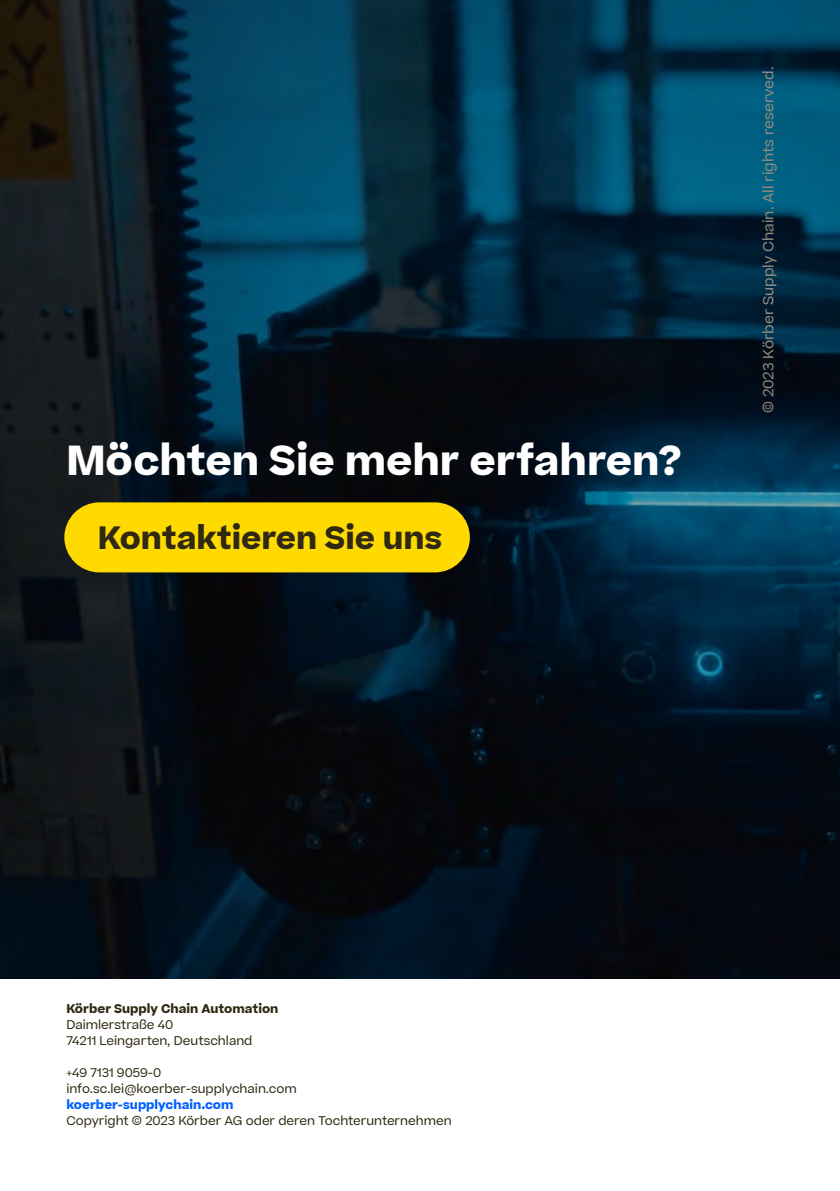
<style>
.page{position:relative;width:840px;height:1191px;background:#fff}
.page>*{position:absolute;margin:0;border:0;box-sizing:border-box;transform-origin:0 0}
.t1{font:700 40px "Koerber";color:#fff}
.t2{font:700 30.8px "Koerber";color:#2f2912}
.t3{font:14px "Koerber";color:#978e7f}
.t4{font:12px/16px "Koerber";color:#2f2912}
.t5{font:700 12px "Koerber";color:#2f2912}
.t6{font:700 12px "Koerber";color:#0060ff}
</style>
<div class="page">
<img style="left:0;top:0;width:839px;height:978px">
<svg style="left:738px;top:0;width:101px;height:384px;background:#003c56"></svg>
<div style="left:64px;top:502px;width:405px;height:70px;background:#ffda00;border-radius:35px"></div>
<h1 class="t1" style="left:66px;top:432px;width:617px">Möchten Sie mehr erfahren?</h1>
<h2 class="t2" style="left:98px;top:516px;width:345px">Kontaktieren Sie uns</h2>
<p class="t3" style="left:758px;top:413px;width:348px;rotate:-90deg">© 2023 Körber Supply Chain. All rights reserved.</p>
<p class="t5" style="left:66px;top:1000px;width:213px">Körber Supply Chain Automation</p>
<p class="t4" style="left:66px;top:1016px;width:187px">Daimlerstraße 40<br>74211 Leingarten, Deutschland</p>
<p class="t4" style="left:66px;top:1064px;width:231px">+49 7131 9059-0 info.sc.lei@koerber-supplychain.com</p>
<p class="t6" style="left:66px;top:1096px;width:169px">koerber-supplychain.com</p>
<p class="t4" style="left:66px;top:1112px;width:386px">Copyright © 2023 Körber AG oder deren Tochterunternehmen</p>
</div>
